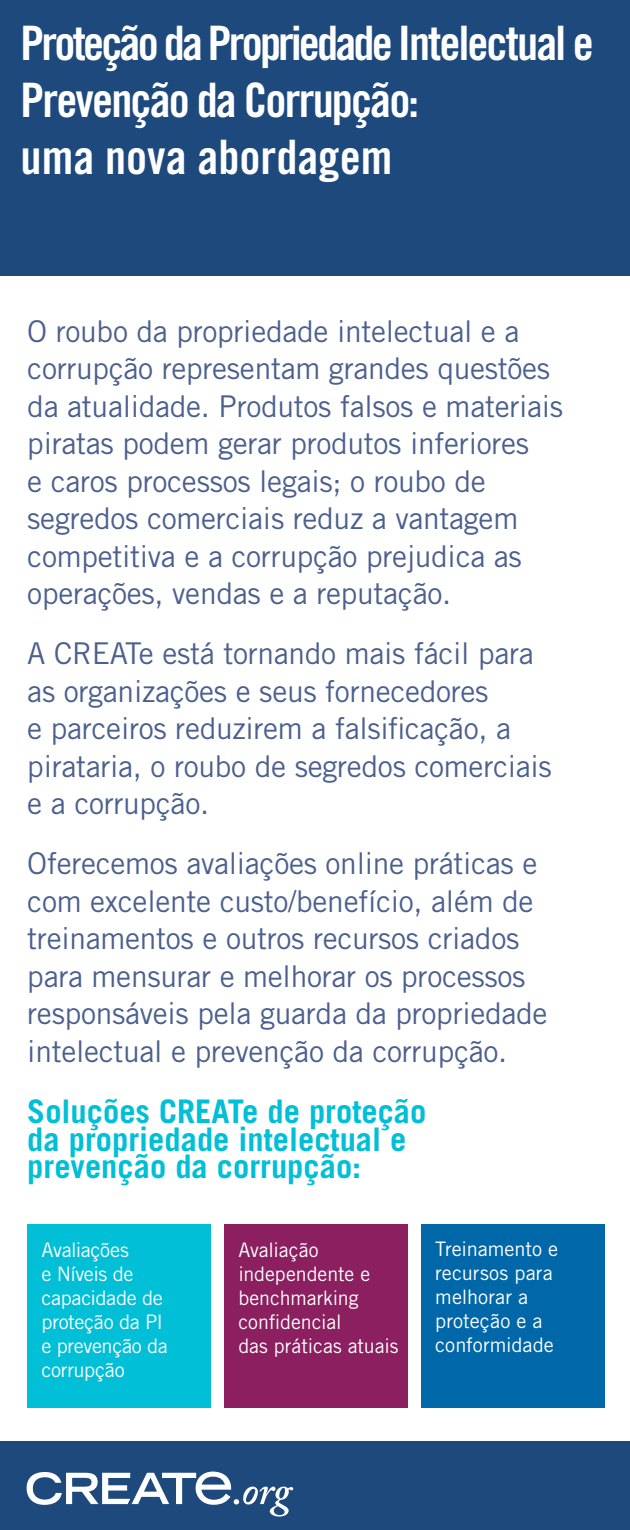
<style>
.page{position:relative;width:630px;height:1530px;background:#fff}
.page>*{position:absolute;margin:0;border:0;box-sizing:border-box;transform-origin:0 0}
.t1{font:47.5px/57px "Trade Gothic Bold Cond Twenty";letter-spacing:-.04em;color:#fff}
.t2{font:700 32.5px/27.5px "Trade Gothic";color:#00bfd6}
.t3{font:30px/37.5px "Trade Gothic";letter-spacing:-.01em;color:#4b608e}
.t4{font:20px/24px "Trade Gothic";letter-spacing:-.005em;color:#fff}
</style>
<div class="page">
<div style="left:0;top:0;width:630px;height:275px;background:#1e497d"></div>
<div style="left:224px;top:1225px;width:183px;height:183px;background:#8b1f5f"></div>
<div style="left:27px;top:1225px;width:184px;height:183px;background:#00bfd6"></div>
<div style="left:421px;top:1225px;width:183px;height:183px;background:#0068a9"></div>
<div style="left:0;top:1441px;width:630px;height:89px;background:#1e497d"></div>
<svg style="left:27px;top:1472px;width:266px;height:45px"></svg>
<h1 class="t1" style="left:21px;top:14px;width:575px">Proteção da Propriedade Intelectual e<br>Prevenção da Corrupção:<br>uma nova abordagem</h1>
<p class="t3" style="left:27px;top:312px;width:537px">O roubo da propriedade intelectual e a corrupção representam grandes questões da atualidade. Produtos falsos e materiais piratas podem gerar produtos inferiores<br>e caros processos legais; o roubo de segredos comerciais reduz a vantagem competitiva e a corrupção prejudica as operações, vendas e a reputação.</p>
<p class="t3" style="left:27px;top:635px;width:526px">A CREATe está tornando mais fácil para as organizações e seus fornecedores<br>e parceiros reduzirem a falsificação, a pirataria, o roubo de segredos comerciais e a corrupção.</p>
<p class="t3" style="left:27px;top:845px;width:522px">Oferecemos avaliações online práticas e com excelente custo/benefício, além de treinamentos e outros recursos criados para mensurar e melhorar os processos responsáveis pela guarda da propriedade intelectual e prevenção da corrupção.</p>
<p class="t2" style="left:27px;top:1097px;width:401px">Soluções CREATe de proteção da propriedade intelectual e prevenção da corrupção:</p>
<p class="t4" style="left:41px;top:1238px;width:128px">Avaliações<br>e Níveis de capacidade de proteção da PI e prevenção da corrupção</p>
<p class="t4" style="left:435px;top:1236px;width:125px">Treinamento e recursos para melhorar a proteção e a conformidade</p>
<p class="t4" style="left:238px;top:1238px;width:162px">Avaliação independente e benchmarking confidencial<br>das práticas atuais</p>
</div>
